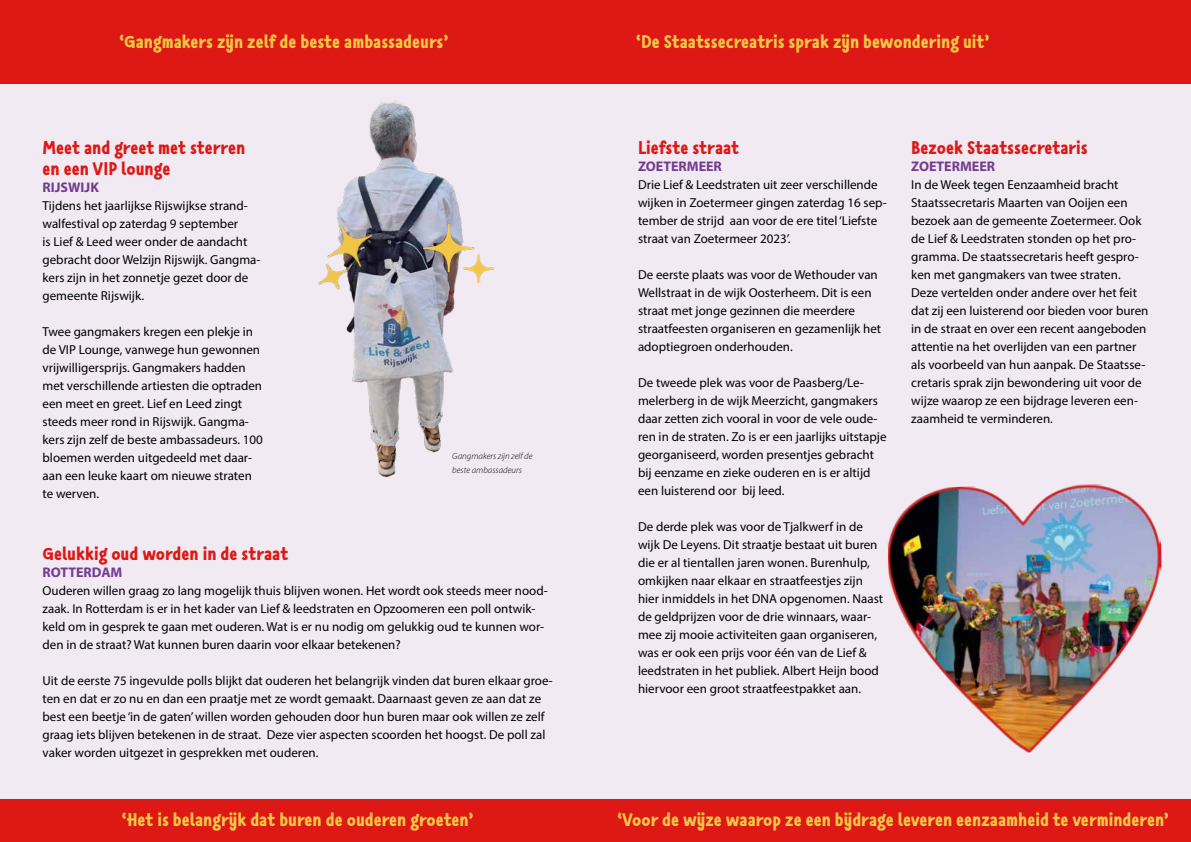
<style>
.page{position:relative;width:1191px;height:842px;background:#fff}
.page>*{position:absolute;margin:0;border:0;box-sizing:border-box;transform-origin:0 0}
.t1{font:900 18px "Tilburgs Ans";color:#f3c746}
.t2{font:900 18px/21.6px "Tilburgs Ans";color:#de1814}
.t3{font:700 14px "Myriad Pro";color:#743b8f}
.t4{font:13px/18px "Myriad Pro";color:#000}
.t5{font:italic 300 9px/14px "Myriad Pro";color:#000}
</style>
<div class="page">
<div style="left:0;top:1px;width:1191px;height:841px;background:#f1eaf3"></div>
<div style="left:0;top:799px;width:1190px;height:43px;background:#de1814"></div>
<div style="left:0;top:1px;width:1190px;height:83px;background:#de1814"></div>
<img style="left:887px;top:484px;width:275px;height:269px">
<img style="left:337px;top:101px;width:157px;height:376px">
<img style="left:424px;top:225px;width:69px;height:58px">
<img style="left:318px;top:214px;width:69px;height:82px">
<h1 class="t1" style="left:119px;top:29px;width:330px">‘Gangmakers zijn zelf de beste ambassadeurs’</h1>
<h1 class="t2" style="left:43px;top:137px;width:204px">Meet and greet met sterren en een VIP lounge</h1>
<p class="t3" style="left:43px;top:178px;width:58px">RIJSWIJK</p>
<p class="t4" style="left:43px;top:197px;width:219px">Tijdens het jaarlijkse Rijswijkse strand&shy;walfestival op zaterdag 9 september<br>is Lief &amp; Leed weer onder de aandacht gebracht door Welzijn Rijswijk. Gangma&shy;kers zijn in het zonnetje gezet door de gemeente Rijswijk.</p>
<p class="t4" style="left:43px;top:323px;width:222px">Twee gangmakers kregen een plekje in de VIP Lounge, vanwege hun gewonnen vrijwilligersprijs. Gangmakers hadden met verschillende artiesten die optraden een meet en greet. Lief en Leed zingt steeds meer rond in Rijswijk. Gangma&shy;kers zijn zelf de beste ambassadeurs. 100 bloemen werden uitgedeeld met daar&shy;aan een leuke kaart om nieuwe straten te werven.</p>
<p class="t5" style="left:452px;top:449px;width:82px">Gangmakers zijn zelf de beste ambassadeurs</p>
<h1 class="t2" style="left:43px;top:543px;width:247px">Gelukkig oud worden in de straat</h1>
<p class="t3" style="left:43px;top:563px;width:81px">ROTTERDAM</p>
<p class="t4" style="left:43px;top:581px;width:507px">Ouderen willen graag zo lang mogelijk thuis blijven wonen. Het wordt ook steeds meer nood&shy;zaak. In Rotterdam is er in het kader van Lief &amp; leedstraten en Opzoomeren een poll ontwik&shy;keld om in gesprek te gaan met ouderen. Wat is er nu nodig om gelukkig oud te kunnen wor&shy;den in de straat? Wat kunnen buren daarin voor elkaar betekenen?</p>
<p class="t4" style="left:43px;top:671px;width:512px">Uit de eerste 75 ingevulde polls blijkt dat ouderen het belangrijk vinden dat buren elkaar groe&shy;ten en dat er zo nu en dan een praatje met ze wordt gemaakt. Daarnaast geven ze aan dat ze best een beetje ‘in de gaten’ willen worden gehouden door hun buren maar ook willen ze zelf graag iets blijven betekenen in de straat. Deze vier aspecten scoorden het hoogst. De poll zal vaker worden uitgezet in gesprekken met ouderen.</p>
<h1 class="t1" style="left:122px;top:806px;width:353px">‘Het is belangrijk dat buren de ouderen groeten’</h1>
<h1 class="t1" style="left:636px;top:29px;width:355px">‘De Staatssecreatris sprak zijn bewondering uit’</h1>
<h1 class="t2" style="left:638px;top:137px;width:103px">Liefste straat</h1>
<p class="t3" style="left:638px;top:157px;width:85px">ZOETERMEER</p>
<p class="t4" style="left:638px;top:175px;width:250px">Drie Lief &amp; Leedstraten uit zeer verschillende wijken in Zoetermeer gingen zaterdag 16 sep&shy;tember de strijd aan voor de ere titel ‘Liefste straat van Zoetermeer 2023’.</p>
<p class="t4" style="left:638px;top:265px;width:245px">De eerste plaats was voor de Wethouder van Wellstraat in de wijk Oosterheem. Dit is een straat met jonge gezinnen die meerdere straatfeesten organiseren en gezamenlijk het adoptiegroen onderhouden.</p>
<p class="t4" style="left:638px;top:373px;width:250px">De tweede plek was voor de Paasberg/Le&shy;melerberg in de wijk Meerzicht, gangmakers daar zetten zich vooral in voor de vele oude&shy;ren in de straten. Zo is er een jaarlijks uitstapje georganiseerd, worden presentjes gebracht bij eenzame en zieke ouderen en is er altijd een luisterend oor bij leed.</p>
<p class="t4" style="left:638px;top:517px;width:247px">De derde plek was voor de Tjalkwerf in de wijk De Leyens. Dit straatje bestaat uit buren die er al tientallen jaren wonen. Burenhulp, omkijken naar elkaar en straatfeestjes zijn hier inmiddels in het DNA opgenomen. Naast de geldprijzen voor de drie winnaars, waar&shy;mee zij mooie activiteiten gaan organiseren, was er ook een prijs voor één van de Lief &amp; leedstraten in het publiek. Albert Heijn bood hiervoor een groot straatfeestpakket aan.</p>
<h1 class="t2" style="left:911px;top:137px;width:178px">Bezoek Staatssecretaris</h1>
<p class="t3" style="left:911px;top:157px;width:85px">ZOETERMEER</p>
<p class="t4" style="left:911px;top:175px;width:239px">In de Week tegen Eenzaamheid bracht Staatssecretaris Maarten van Ooijen een bezoek aan de gemeente Zoetermeer. Ook de Lief &amp; Leedstraten stonden op het pro&shy;gramma. De staatssecretaris heeft gespro&shy;ken met gangmakers van twee straten.<br>Deze vertelden onder andere over het feit dat zij een luisterend oor bieden voor buren in de straat en over een recent aangeboden attentie na het overlijden van een partner als voorbeeld van hun aanpak. De Staatsse&shy;cretaris sprak zijn bewondering uit voor de wijze waarop ze een bijdrage leveren een&shy;zaamheid te verminderen.</p>
<h1 class="t1" style="left:617px;top:806px;width:553px">‘Voor de wijze waarop ze een bijdrage leveren eenzaamheid te verminderen’</h1>
</div>
